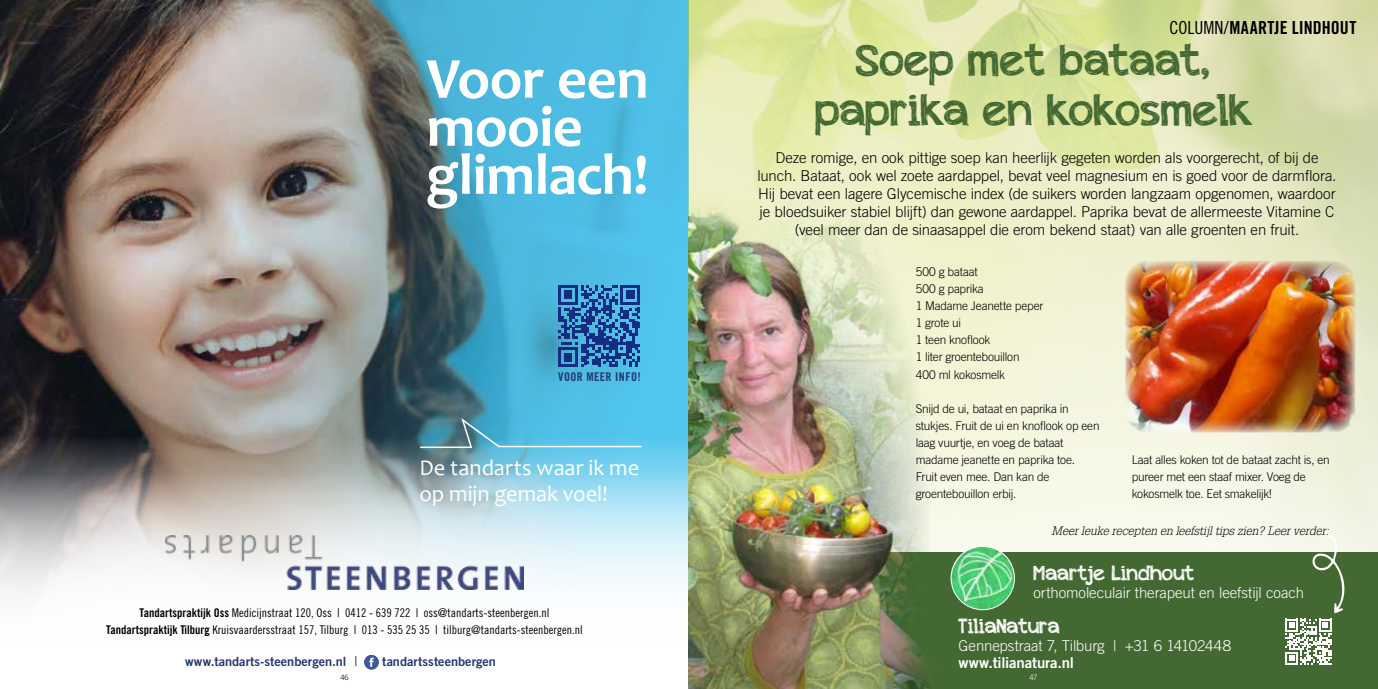
<style>
.page{position:relative;width:1378px;height:689px;background:#fff}
.page>*{position:absolute;margin:0;border:0;box-sizing:border-box;transform-origin:0 0}
.t1{font:700 58.5px/48px "Candara";letter-spacing:-.01em;color:#fff}
.t2{font:45px/49.5px "appleberry";color:#436831;text-align:center}
.t3{font:22.5px/26.2px "Candara";color:#fff}
.t4{font:21px "appleberry";color:#fff}
.t5{font:18px "Trade Gothic LT Std Bd Cn 20";letter-spacing:.005em;color:#000}
.t6{font:300 15px/18px "Trade Gothic LT Std";letter-spacing:-.01em;color:#000;text-align:center}
.t7{font:300 15px "Trade Gothic LT Std";letter-spacing:-.005em;color:#fff}
.t8{font:15px "Trade Gothic LT Std Bd 2";letter-spacing:-.01em;color:#fff}
.t9{font:12.75px "Trade Gothic LT Std Bd 2";color:#243772}
.t10{font:300 12px/17px "Trade Gothic LT Std";letter-spacing:-.02em;color:#000}
.t11{font:12px/17px "Trade Gothic LT Std Cn 18";color:#000;text-align:center}
.t12{font:italic 300 12px "Glypha LT Std";color:#000}
.t13{font:12px "Trade Gothic LT Std Bd Cn 20";letter-spacing:.035em;color:#243772}
.t14{font:300 7.5px "Trade Gothic LT Std";color:#000}
.t15{font:300 7.5px "Trade Gothic LT Std";color:#fff}
.s1{font-family:"Trade Gothic LT Std Bd Cn 20"}
.s2{font-family:"Trade Gothic LT Std";font-weight:300;font-size:13.5px;color:#000}
.s3{font-family:"Trade Gothic LT Std Cn 18"}
</style>
<div class="page">
<img style="left:0;top:0;width:689px;height:396px">
<img style="left:0;top:396px;width:689px;height:248px">
<svg style="left:419px;top:416px;width:224px;height:33px;background:#56b0cf"></svg>
<svg style="left:558px;top:285px;width:82px;height:82px;background:#2d6bac"></svg>
<img style="left:166px;top:536px;width:357px;height:53px">
<div style="left:364px;top:655px;width:15px;height:14px;background:#3d5999;border-radius:50%"></div>
<svg style="left:369px;top:658px;width:5px;height:9px"></svg>
<img style="left:689px;top:0;width:689px;height:553px">
<div style="left:689px;top:553px;width:689px;height:136px;background:#436831"></div>
<img style="left:951px;top:546px;width:63px;height:64px;border-radius:32px">
<img style="left:689px;top:164px;width:310px;height:525px">
<img style="left:1125px;top:260px;width:230px;height:173px">
<svg style="left:1285px;top:534px;width:63px;height:131px"></svg>
<h1 class="t1" style="left:427px;top:54px;width:223px">Voor een mooie glimlach!</h1>
<p class="t13" style="left:558px;top:369px;width:84px">VOOR MEER INFO!</p>
<h3 class="t3" style="left:419px;top:454px;width:221px">De tandarts waar ik me op mijn gemak voel!</h3>
<p class="t11" style="left:106px;top:604px;width:478px"><span class="s1">Tandartspraktijk Oss</span> Medicijnstraat 120, Oss | 0412 - 639 722 | oss@tandarts-steenbergen.nl<br><span class="s1">Tandartspraktijk Tilburg</span> Kruisvaardersstraat 157, Tilburg | 013 - 535 25 35 | tilburg@tandarts-steenbergen.nl</p>
<p class="t9" style="left:185px;top:654px;width:174px">www.tandarts-steenbergen.nl <span class="s2">|</span></p>
<p class="t9" style="left:382px;top:654px;width:115px">tandartssteenbergen</p>
<p class="t5" style="left:1169px;top:17px;width:188px"><span class="s3">COLUMN/</span>MAARTJE LINDHOUT</p>
<h2 class="t2" style="left:815px;top:34px;width:437px">Soep met bataat, paprika en kokosmelk</h2>
<p class="t6" style="left:757px;top:148px;width:580px">Deze romige, en ook pittige soep kan heerlijk gegeten worden als voorgerecht, of bij de lunch. Bataat, ook wel zoete aardappel, bevat veel magnesium en is goed voor de darmflora.<br>Hij bevat een lagere Glycemische index (de suikers worden langzaam opgenomen, waardoor je bloedsuiker stabiel blijft) dan gewone aardappel. Paprika bevat de allermeeste Vitamine C (veel meer dan de sinaasappel die erom bekend staat) van alle groenten en fruit.</p>
<p class="t10" style="left:915px;top:263px;width:129px">500 g bataat<br>500 g paprika<br>1 Madame Jeanette peper<br>1 grote ui<br>1 teen knoflook<br>1 liter groentebouillon<br>400 ml kokosmelk</p>
<p class="t10" style="left:915px;top:400px;width:185px">Snijd de ui, bataat en paprika in stukjes. Fruit de ui en knoflook op een laag vuurtje, en voeg de bataat madame jeanette en paprika toe.<br>Fruit even mee. Dan kan de groentebouillon erbij.</p>
<p class="t10" style="left:1131px;top:451px;width:200px">Laat alles koken tot de bataat zacht is, en pureer met een staaf mixer. Voeg de kokosmelk toe. Eet smakelijk!</p>
<p class="t12" style="left:1051px;top:523px;width:279px">Meer leuke recepten en leefstijl tips zien? Leer verder:</p>
<h3 class="t4" style="left:1033px;top:558px;width:162px">Maartje Lindhout</h3>
<p class="t7" style="left:1033px;top:583px;width:272px">orthomoleculair therapeut en leefstijl coach</p>
<h3 class="t4" style="left:958px;top:612px;width:103px">TiliaNatura</h3>
<p class="t7" style="left:958px;top:637px;width:274px">Gennepstraat 7, Tilburg | +31 6 14102448</p>
<p class="t8" style="left:958px;top:653px;width:117px">www.tilianatura.nl</p>
<p class="t14" style="left:340px;top:672px;width:10px">46</p>
<p class="t15" style="left:1029px;top:672px;width:9px">47</p>
</div>
